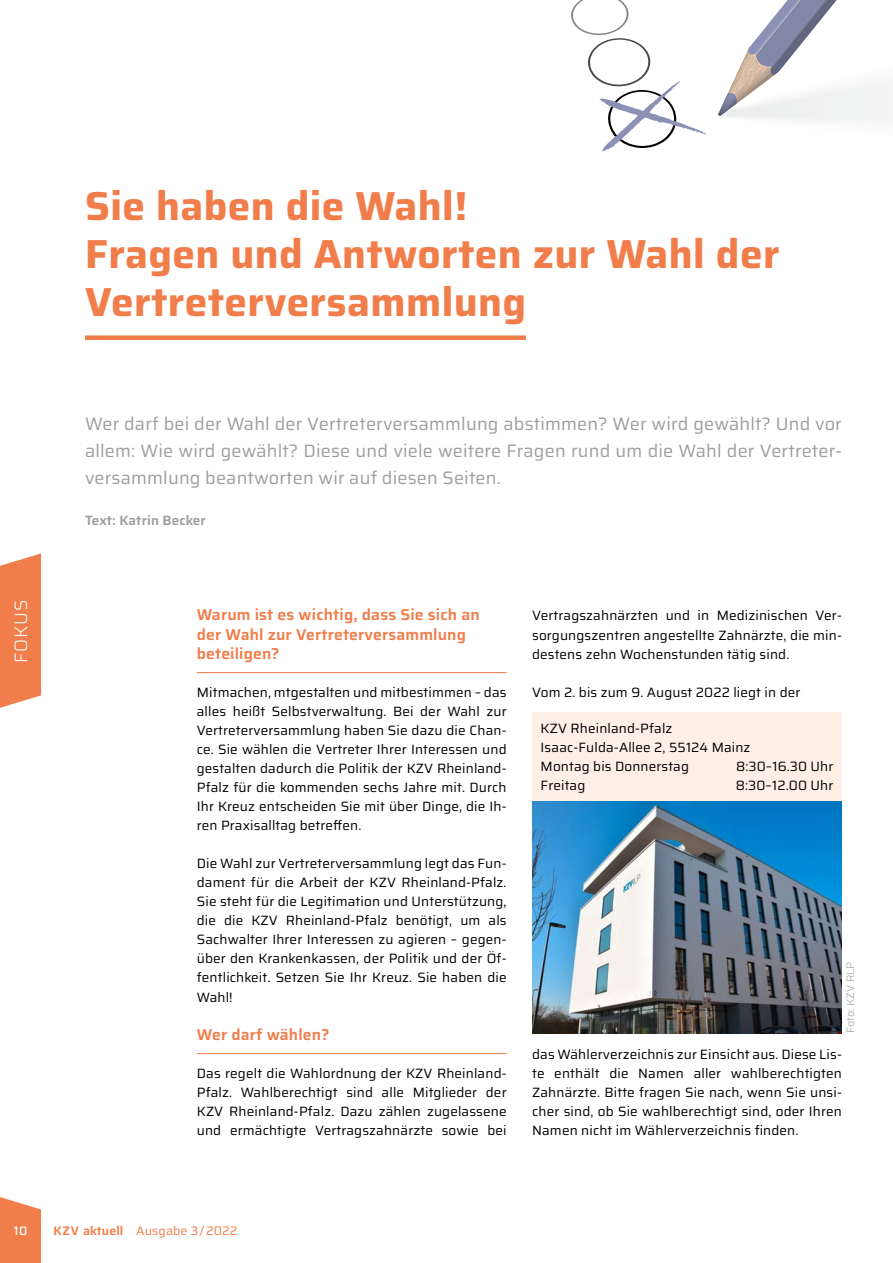
<style>
.page{position:relative;width:893px;height:1263px;background:#fff}
.page>*{position:absolute;margin:0;border:0;box-sizing:border-box;transform-origin:0 0}
.t1{font:700 40.5px/48px "Saira";letter-spacing:.01em;color:#f17d4b}
.t2{font:18px/27px "Saira";letter-spacing:.01em;color:#9d9e9e;text-align:justify}
.t3{font:300 18px "Saira";letter-spacing:.05em;color:#fff}
.t4{font:600 15.75px/19px "Saira";letter-spacing:.01em;color:#f17d4b}
.t5{font:13.5px/19px "Saira";letter-spacing:.01em;color:#000;text-align:justify}
.t6{font:600 13.5px "Saira";letter-spacing:.01em;color:#9d9e9e}
.t7{font:12.3px "Saira";letter-spacing:.01em;color:#f17d4b}
.t8{font:500 12.3px "Saira";color:#fff}
.t9{font:300 10.8px "Saira";letter-spacing:.01em;color:#9d9e9e}
.s1{font-weight:600}
</style>
<div class="page">
<hr style="left:197px;top:672px;width:310px;height:1px;background:#f17d4b">
<hr style="left:197px;top:1053px;width:310px;height:1px;background:#f17d4b">
<div style="left:85px;top:335px;width:441px;height:5px;background:#f17d4b"></div>
<div style="left:532px;top:712px;width:310px;height:90px;background:#fef0e7"></div>
<svg style="left:571px;top:0;width:135px;height:152px"></svg>
<svg style="left:746px;top:0;width:91px;height:54px"></svg>
<img style="left:744px;top:54px;width:49px;height:3px">
<img style="left:743px;top:57px;width:48px;height:3px">
<img style="left:742px;top:60px;width:46px;height:2px">
<img style="left:741px;top:62px;width:46px;height:3px">
<img style="left:739px;top:65px;width:45px;height:3px">
<img style="left:738px;top:68px;width:44px;height:2px">
<img style="left:737px;top:70px;width:43px;height:3px">
<img style="left:736px;top:73px;width:41px;height:3px">
<img style="left:735px;top:76px;width:38px;height:2px">
<img style="left:733px;top:78px;width:137px;height:44px">
<img style="left:718px;top:81px;width:175px;height:40px">
<img style="left:532px;top:801px;width:310px;height:232px">
<svg style="left:0;top:1197px;width:41px;height:66px"></svg>
<svg style="left:0;top:553px;width:41px;height:155px"></svg>
<h1 class="t1" style="left:85px;top:180px;width:696px">Sie haben die Wahl!<br>Fragen und Antworten zur Wahl der<br>Vertreterversammlung</h1>
<h2 class="t2" style="left:85px;top:409px;width:758px">Wer darf bei der Wahl der Vertreterversammlung abstimmen? Wer wird gewählt? Und vor allem: Wie wird gewählt? Diese und viele weitere Fragen rund um die Wahl der Vertreter&shy;versammlung beantworten wir auf diesen Seiten.</h2>
<h2 class="t3" style="left:6px;top:663px;width:64px;rotate:-90deg">FOKUS</h2>
<p class="t6" style="left:85px;top:509px;width:122px">Text: Katrin Becker</p>
<p class="t4" style="left:197px;top:605px;width:284px">Warum ist es wichtig, dass Sie sich an der Wahl zur Vertreterversammlung beteiligen?</p>
<p class="t5" style="left:197px;top:682px;width:311px">Mitmachen, mtgestalten und mitbestimmen – das alles heißt Selbstverwaltung. Bei der Wahl zur Vertreterversammlung haben Sie dazu die Chan&shy;ce. Sie wählen die Vertreter Ihrer Interessen und gestalten dadurch die Politik der KZV Rheinland-Pfalz für die kommenden sechs Jahre mit. Durch Ihr Kreuz entscheiden Sie mit über Dinge, die Ih&shy;ren Praxisalltag betreffen.</p>
<p class="t5" style="left:197px;top:853px;width:311px">Die Wahl zur Vertreterversammlung legt das Fun&shy;dament für die Arbeit der KZV Rheinland-Pfalz.<br>Sie steht für die Legitimation und Unterstützung, die die KZV Rheinland-Pfalz benötigt, um als Sachwalter Ihrer Interessen zu agieren – gegen&shy;über den Krankenkassen, der Politik und der Öf&shy;fentlichkeit. Setzen Sie Ihr Kreuz. Sie haben die Wahl!</p>
<p class="t4" style="left:197px;top:1024px;width:134px">Wer darf wählen?</p>
<p class="t5" style="left:197px;top:1063px;width:311px">Das regelt die Wahlordnung der KZV Rheinland-Pfalz. Wahlberechtigt sind alle Mitglieder der KZV Rheinland-Pfalz. Dazu zählen zugelassene und ermächtigte Vertragszahnärzte sowie bei</p>
<p class="t5" style="left:532px;top:606px;width:311px">Vertragszahnärzten und in Medizinischen Ver&shy;sorgungszentren angestellte Zahnärzte, die min&shy;destens zehn Wochenstunden tätig sind.</p>
<p class="t5" style="left:532px;top:682px;width:270px">Vom 2. bis zum 9. August 2022 liegt in der</p>
<p class="t5" style="left:541px;top:718px;width:211px;text-align:left">KZV Rheinland-Pfalz<br>Isaac-Fulda-Allee 2, 55124 Mainz<br>Montag bis Donnerstag</p>
<p class="t5" style="left:736px;top:757px;width:99px">8:30–16.30 Uhr</p>
<p class="t5" style="left:541px;top:776px;width:46px">Freitag</p>
<p class="t5" style="left:736px;top:776px;width:99px">8:30–12.00 Uhr</p>
<p class="t9" style="left:842px;top:1033px;width:73px;rotate:-90deg">Foto: KZV RLP</p>
<p class="t5" style="left:532px;top:1044px;width:311px">das Wählerverzeichnis zur Einsicht aus. Diese Lis&shy;te enthält die Namen aller wahlberechtigten Zahnärzte. Bitte fragen Sie nach, wenn Sie unsi&shy;cher sind, ob Sie wahlberechtigt sind, oder Ihren Namen nicht im Wählerverzeichnis finden.</p>
<p class="t8" style="left:14px;top:1221px;width:15px">10</p>
<p class="t7" style="left:53px;top:1221px;width:186px"><span class="s1">KZV aktuell</span> Ausgabe 3/2022</p>
</div>
